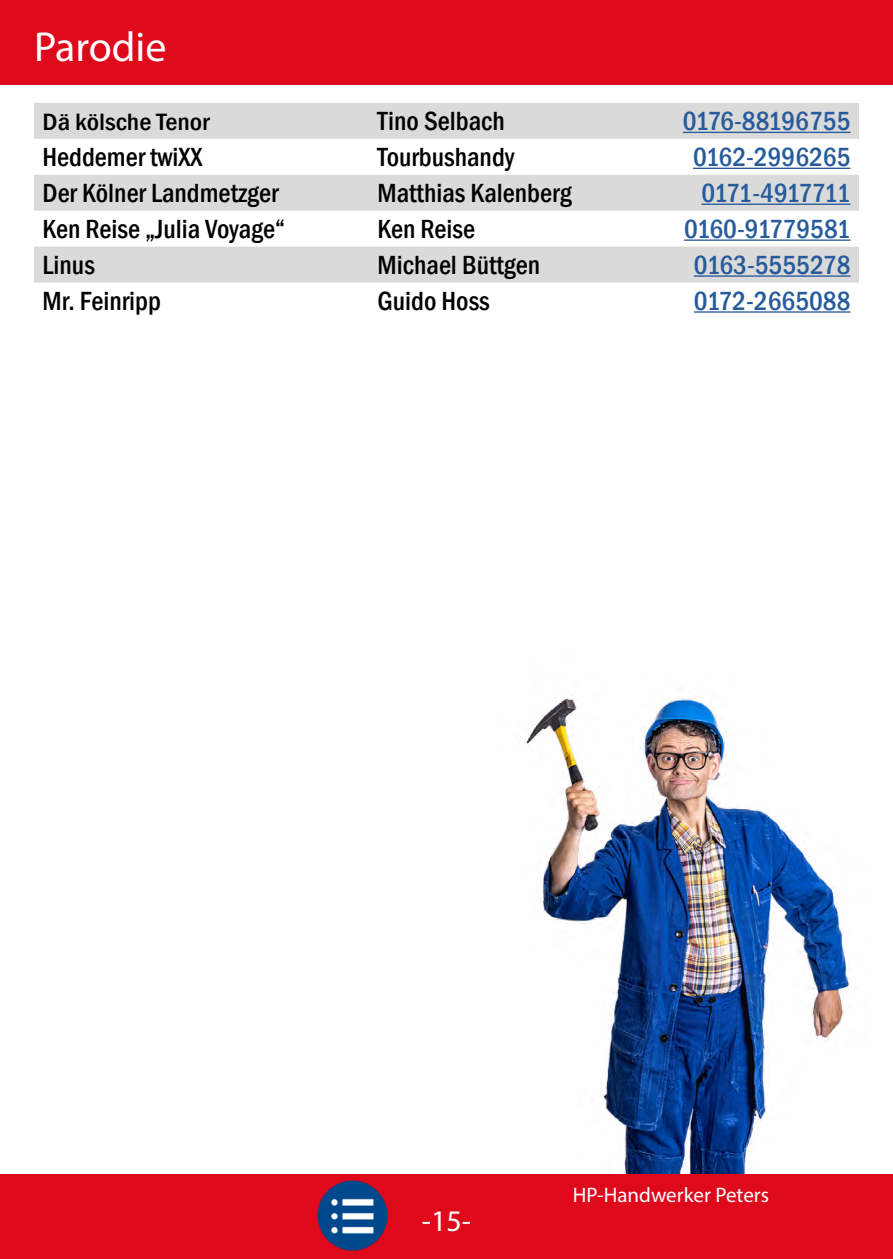
<style>
.page{position:relative;width:893px;height:1259px;background:#fff}
.page>*{position:absolute;margin:0;border:0;box-sizing:border-box;transform-origin:0 0}
.t1{font:42px "Myriad Pro";color:#fff}
.t2{font:30px "Myriad Pro";color:#fff}
.t3{font:500 condensed 27px "Franklin Gothic";color:#000}
.t4{font:500 condensed 27px "Franklin Gothic";color:#275b9b}
.t5{font:500 condensed 27px "Franklin Gothic";letter-spacing:-.025em;color:#275b9b}
.t6{font:500 condensed 27px "Franklin Gothic";letter-spacing:-.05em;color:#275b9b}
.t7{font:500 condensed 24.3px "Franklin Gothic";color:#000;scale:1.11 1}
.t8{font:21px "Myriad Pro";color:#fff}
</style>
<div class="page">
<div style="left:0;top:0;width:893px;height:85px;background:#de0a1c"></div>
<div style="left:0;top:1174px;width:893px;height:85px;background:#de0a1c"></div>
<svg style="left:34px;top:103px;width:825px;height:179px;fill:#dadada"></svg>
<hr style="left:683px;top:132px;width:167px;height:1px;background:#275b9b">
<hr style="left:693px;top:168px;width:157px;height:1px;background:#275b9b">
<hr style="left:701px;top:203px;width:149px;height:2px;background:#275b9b">
<hr style="left:684px;top:239px;width:166px;height:2px;background:#275b9b">
<hr style="left:694px;top:275px;width:156px;height:2px;background:#275b9b">
<hr style="left:694px;top:311px;width:156px;height:2px;background:#275b9b">
<img style="left:317px;top:1180px;width:71px;height:71px">
<img style="left:525px;top:698px;width:331px;height:475px">
<h1 class="t1" style="left:34px;top:21px;width:134px">Parodie</h1>
<p class="t7" style="left:43px;top:106px;width:152px">Dä kölsche Tenor</p>
<p class="t3" style="left:378px;top:104px;width:129px">Tino Selbach</p>
<p class="t4" style="left:683px;top:104px;width:169px">0176-88196755</p>
<p class="t3" style="left:43px;top:140px;width:162px">Heddemer twiXX</p>
<p class="t3" style="left:378px;top:140px;width:139px">Tourbushandy</p>
<p class="t4" style="left:693px;top:140px;width:159px">0162-2996265</p>
<p class="t3" style="left:43px;top:175px;width:238px">Der Kölner Landmetzger</p>
<p class="t3" style="left:378px;top:175px;width:196px">Matthias Kalenberg</p>
<p class="t6" style="left:701px;top:175px;width:150px">0171-4917711</p>
<p class="t3" style="left:43px;top:211px;width:244px">Ken Reise „Julia Voyage“</p>
<p class="t3" style="left:378px;top:211px;width:99px">Ken Reise</p>
<p class="t5" style="left:684px;top:211px;width:168px">0160-91779581</p>
<p class="t3" style="left:43px;top:247px;width:54px">Linus</p>
<p class="t3" style="left:378px;top:247px;width:164px">Michael Büttgen</p>
<p class="t4" style="left:694px;top:247px;width:158px">0163-5555278</p>
<p class="t3" style="left:43px;top:283px;width:120px">Mr. Feinripp</p>
<p class="t3" style="left:378px;top:283px;width:114px">Guido Hoss</p>
<p class="t4" style="left:694px;top:283px;width:158px">0172-2665088</p>
<p class="t2" style="left:422px;top:1202px;width:51px">-15-</p>
<p class="t8" style="left:573px;top:1181px;width:198px">HP-Handwerker Peters</p>
</div>
